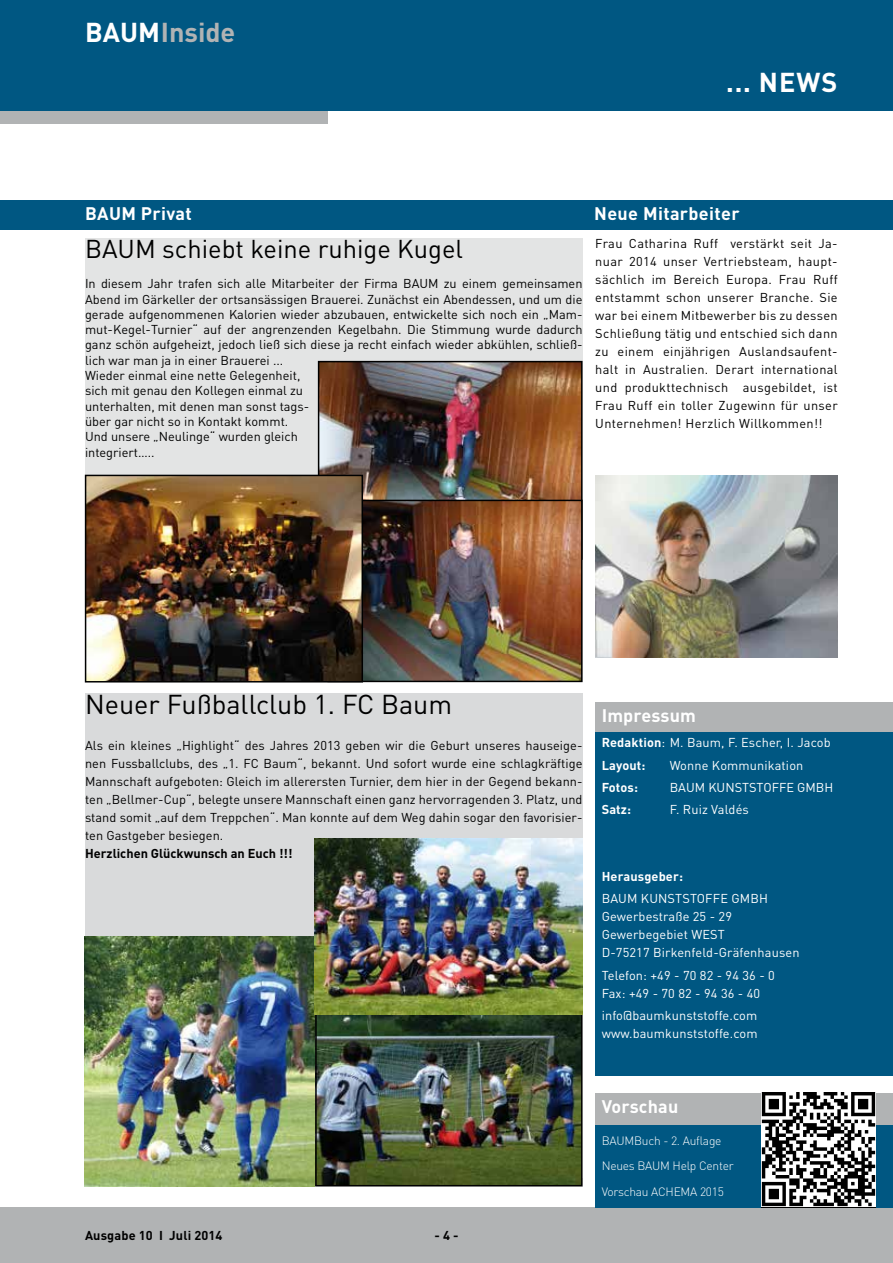
<style>
.page{position:relative;width:893px;height:1263px;background:#fff}
.page>*{position:absolute;margin:0;border:0;box-sizing:border-box;transform-origin:0 0}
.t1{font:27px "DIN Pro";color:#000}
.t2{font:700 27px "DIN Pro";color:#b1b3b4}
.t3{font:700 27px "DIN Pro";color:#fff}
.t4{font:25.5px "DIN Pro";color:#000}
.t5{font:700 18px "DIN Pro";letter-spacing:.02em;color:#fff}
.t6{font:12.75px/18px "DIN Pro";color:#000;text-align:justify}
.t7{font:12.75px/18px "DIN Pro";letter-spacing:.01em;color:#fff}
.t8{font:700 12.75px "DIN Pro";color:#000}
.t9{font:700 12.75px "DIN Pro";letter-spacing:.01em;color:#fff}
.t10{font:300 12px/25.5px "DIN Pro";letter-spacing:-.02em;color:#fff}
.s1{color:#fff}
.s2{font-weight:700}
</style>
<div class="page">
<div style="left:85px;top:238px;width:498px;height:948px;background:#e3e4e4"></div>
<div style="left:0;top:1208px;width:893px;height:55px;background:#b1b3b4"></div>
<div style="left:0;top:106px;width:327px;height:17px;background:#b1b3b4"></div>
<div style="left:0;top:0;width:893px;height:111px;background:#005782"></div>
<div style="left:0;top:200px;width:893px;height:30px;background:#005782"></div>
<div style="left:595px;top:727px;width:298px;height:349px;background:#005782"></div>
<div style="left:595px;top:702px;width:298px;height:29px;background:#b1b3b4"></div>
<div style="left:595px;top:1125px;width:298px;height:83px;background:#005782"></div>
<div style="left:595px;top:1093px;width:298px;height:32px;background:#b1b3b4"></div>
<img style="left:761px;top:1093px;width:115px;height:114px">
<img style="left:321px;top:364px;width:259px;height:136px">
<div style="left:318px;top:361px;width:265px;height:199px;border:2px solid #000"></div>
<div style="left:85px;top:682px;width:498px;height:496px;background:#fff"></div>
<img style="left:595px;top:476px;width:243px;height:181px">
<img style="left:363px;top:503px;width:217px;height:176px">
<div style="left:327px;top:500px;width:256px;height:182px;border:2px solid #000"></div>
<img style="left:88px;top:478px;width:272px;height:201px">
<div style="left:85px;top:475px;width:278px;height:207px;border:2px solid #000"></div>
<img style="left:318px;top:1015px;width:262px;height:168px">
<div style="left:315px;top:994px;width:268px;height:192px;border:2px solid #000"></div>
<img style="left:85px;top:936px;width:230px;height:250px">
<div style="left:85px;top:694px;width:498px;height:242px;background:#d9dadb"></div>
<img style="left:315px;top:839px;width:268px;height:176px">
<h1 class="t2" style="left:85px;top:14px;width:152px"><span class="s1">BAUM</span>Inside</h1>
<h1 class="t3" style="left:726px;top:64px;width:113px">... NEWS</h1>
<h3 class="t5" style="left:85px;top:201px;width:108px">BAUM Privat</h3>
<h2 class="t4" style="left:85px;top:231px;width:380px">BAUM schiebt keine ruhige Kugel</h2>
<p class="t6" style="left:85px;top:275px;width:499px;line-height:15.3px;text-align:left">In diesem Jahr trafen sich alle Mitarbeiter der Firma BAUM zu einem gemeinsamen Abend im Gärkeller der ortsansässigen Brauerei. Zunächst ein Abendessen, und um die gerade aufgenommenen Kalorien wieder abzubauen, entwickelte sich noch ein „Mam&shy;mut-Kegel-Turnier“ auf der angrenzenden Kegelbahn. Die Stimmung wurde dadurch ganz schön aufgeheizt, jedoch ließ sich diese ja recht einfach wieder abkühlen, schließ&shy;lich war man ja in einer Brauerei ...<br>Wieder einmal eine nette Gelegenheit,<br>sich mit genau den Kollegen einmal zu<br>unterhalten, mit denen man sonst tags-<br>über gar nicht so in Kontakt kommt.<br>Und unsere „Neulinge“ wurden gleich<br>integriert…..</p>
<h3 class="t5" style="left:594px;top:201px;width:147px">Neue Mitarbeiter</h3>
<p class="t6" style="left:595px;top:234px;width:244px">Frau Catharina Ruff verstärkt seit Ja&shy;nuar 2014 unser Vertriebsteam, haupt&shy;sächlich im Bereich Europa. Frau Ruff entstammt schon unserer Branche. Sie war bei einem Mitbewerber bis zu dessen Schließung tätig und entschied sich dann zu einem einjährigen Auslandsaufent&shy;halt in Australien. Derart international und produkttechnisch ausgebildet, ist Frau Ruff ein toller Zugewinn für unser Unternehmen! Herzlich Willkommen!!</p>
<h1 class="t1" style="left:85px;top:686px;width:369px">Neuer Fußballclub 1. FC Baum</h1>
<p class="t6" style="left:85px;top:736px;width:499px">Als ein kleines „Highlight“ des Jahres 2013 geben wir die Geburt unseres hauseige&shy;nen Fussballclubs, des „1. FC Baum“, bekannt. Und sofort wurde eine schlagkräftige Mannschaft aufgeboten: Gleich im allerersten Turnier, dem hier in der Gegend bekann&shy;ten „Bellmer-Cup“, belegte unsere Mannschaft einen ganz hervorragenden 3. Platz, und stand somit „auf dem Treppchen“. Man konnte auf dem Weg dahin sogar den favorisier&shy;ten Gastgeber besiegen.</p>
<p class="t8" style="left:85px;top:845px;width:209px">Herzlichen Glückwunsch an Euch !!!</p>
<h3 class="t5" style="left:602px;top:703px;width:96px">Impressum</h3>
<p class="t7" style="left:602px;top:731px;width:230px;line-height:22.2px"><span class="s2">Redaktion</span>: M. Baum, F. Escher, I. Jacob<br><span class="s2">Layout:</span></p>
<p class="t7" style="left:670px;top:756px;width:135px">Wonne Kommunikation</p>
<p class="t9" style="left:602px;top:779px;width:38px">Fotos:</p>
<p class="t7" style="left:670px;top:778px;width:165px">BAUM KUNSTSTOFFE GMBH</p>
<p class="t9" style="left:602px;top:801px;width:31px">Satz:</p>
<p class="t7" style="left:670px;top:800px;width:81px">F. Ruiz Valdés</p>
<p class="t9" style="left:602px;top:868px;width:83px">Herausgeber:</p>
<p class="t7" style="left:602px;top:889px;width:199px">BAUM KUNSTSTOFFE GMBH<br>Gewerbestraße 25 - 29<br>Gewerbegebiet WEST<br>D-75217 Birkenfeld-Gräfenhausen</p>
<p class="t7" style="left:602px;top:965px;width:175px">Telefon: +49 - 70 82 - 94 36 - 0<br>Fax: +49 - 70 82 - 94 36 - 40</p>
<p class="t7" style="left:602px;top:1006px;width:157px">info@baumkunststoffe.com www.baumkunststoffe.com</p>
<p class="t8" style="left:85px;top:1227px;width:139px">Ausgabe 10 I Juli 2014</p>
<p class="t8" style="left:434px;top:1227px;width:26px">- 4 -</p>
<h3 class="t5" style="left:602px;top:1094px;width:78px">Vorschau</h3>
<p class="t10" style="left:602px;top:1127px;width:133px">BAUMBuch - 2. Auflage<br>Neues BAUM Help Center<br>Vorschau ACHEMA 2015</p>
</div>
